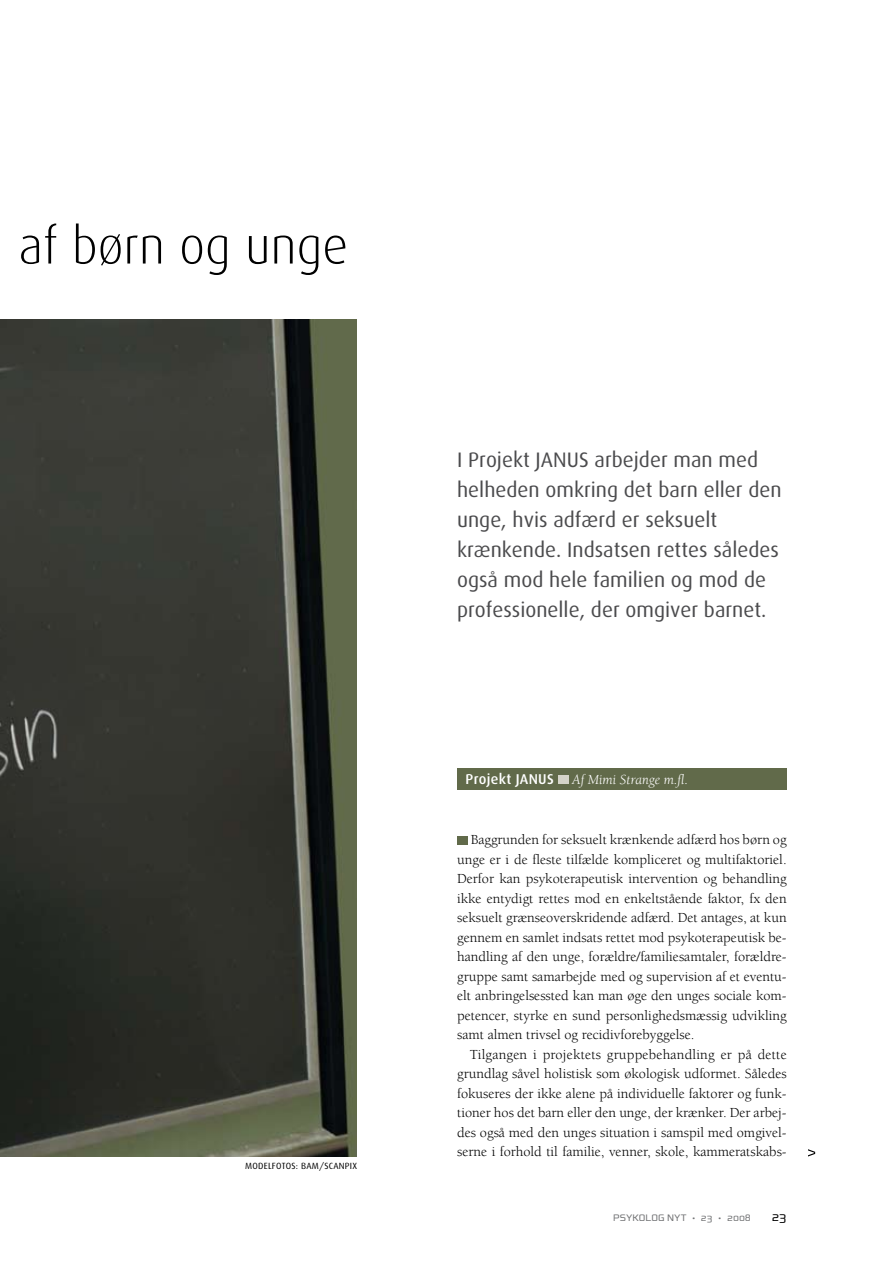
<style>
.page{position:relative;width:893px;height:1263px;background:#fff}
.page>*{position:absolute;margin:0;border:0;box-sizing:border-box;transform-origin:0 0}
.t1{font:300 51px "Dax";color:#000}
.t2{font:21px/30px "Dax Reg";color:#4b4b4d}
.t3{font:14.25px/19.5px "Berkeley";color:#000;text-align:justify}
.t4{font:italic 14.25px "Berkeley";color:#fff}
.t5{font:500 14.25px "Dax";letter-spacing:.02em;color:#fff}
.t6{font:13.5px "Resea";color:#000}
.t7{font:10.5px "Resea";color:#707173}
.t8{font:9px "Dax Reg";letter-spacing:.025em;color:#000}
</style>
<div class="page">
<img style="left:0;top:319px;width:356px;height:838px">
<svg style="left:808px;top:1149px;width:7px;height:7px"></svg>
<div style="left:457px;top:769px;width:330px;height:21px;background:#616a4a"></div>
<div style="left:558px;top:775px;width:11px;height:9px;background:#d4d3c9"></div>
<div style="left:457px;top:836px;width:11px;height:8px;background:#616a4a"></div>
<h1 class="t1" style="left:19px;top:218px;width:331px">af børn og unge</h1>
<p class="t8" style="left:245px;top:1161px;width:113px">modelfotos: bam/scanpix</p>
<h2 class="t2" style="left:457px;top:445px;width:326px;text-indent:137px">arbejder man med helheden omkring det barn eller den unge, hvis adfærd er seksuelt krænkende. I ndsatsen rettes således også mod hele familien og mod de professionelle, der omgiver barnet.</h2>
<h2 class="t2" style="left:457px;top:445px;width:97px">I Projekt JANUS</h2>
<p class="t5" style="left:466px;top:771px;width:90px">Projekt JANUS</p>
<p class="t4" style="left:572px;top:772px;width:117px">Af Mimi Strange m.fl.</p>
<p class="t3" style="left:457px;top:830px;width:331px;text-indent:14px">Baggrunden for seksuelt krænkende adfærd hos børn og unge er i de fleste tilfælde kompliceret og multifaktoriel.<br>Derfor kan psykoterapeutisk intervention og behandling ikke entydigt rettes mod en enkeltstående faktor, fx den seksuelt grænseoverskridende adfærd. Det antages, at kun gennem en samlet indsats rettet mod psykoterapeutisk be&shy;handling af den unge, forældre/familiesamtaler, forældre&shy;gruppe samt samarbejde med og supervision af et eventu&shy;elt anbringelsessted kan man øge den unges sociale kom&shy;petencer, styrke en sund personlighedsmæssig udvikling samt almen trivsel og recidivforebyggelse.</p>
<p class="t3" style="left:457px;top:1045px;width:331px;text-indent:13px">Tilgangen i projektets gruppebehandling er på dette grundlag såvel holistisk som økologisk udformet. Således fokuseres der ikke alene på individuelle faktorer og funk&shy;tioner hos det barn eller den unge, der krænker. Der arbej&shy;des også med den unges situation i samspil med omgivel&shy;serne i forhold til familie, venner, skole, kammeratskabs-</p>
<p class="t7" style="left:613px;top:1212px;width:139px">PSYKOLOG NYT • 23 • 2008</p>
<p class="t6" style="left:772px;top:1209px;width:16px">23</p>
</div>
